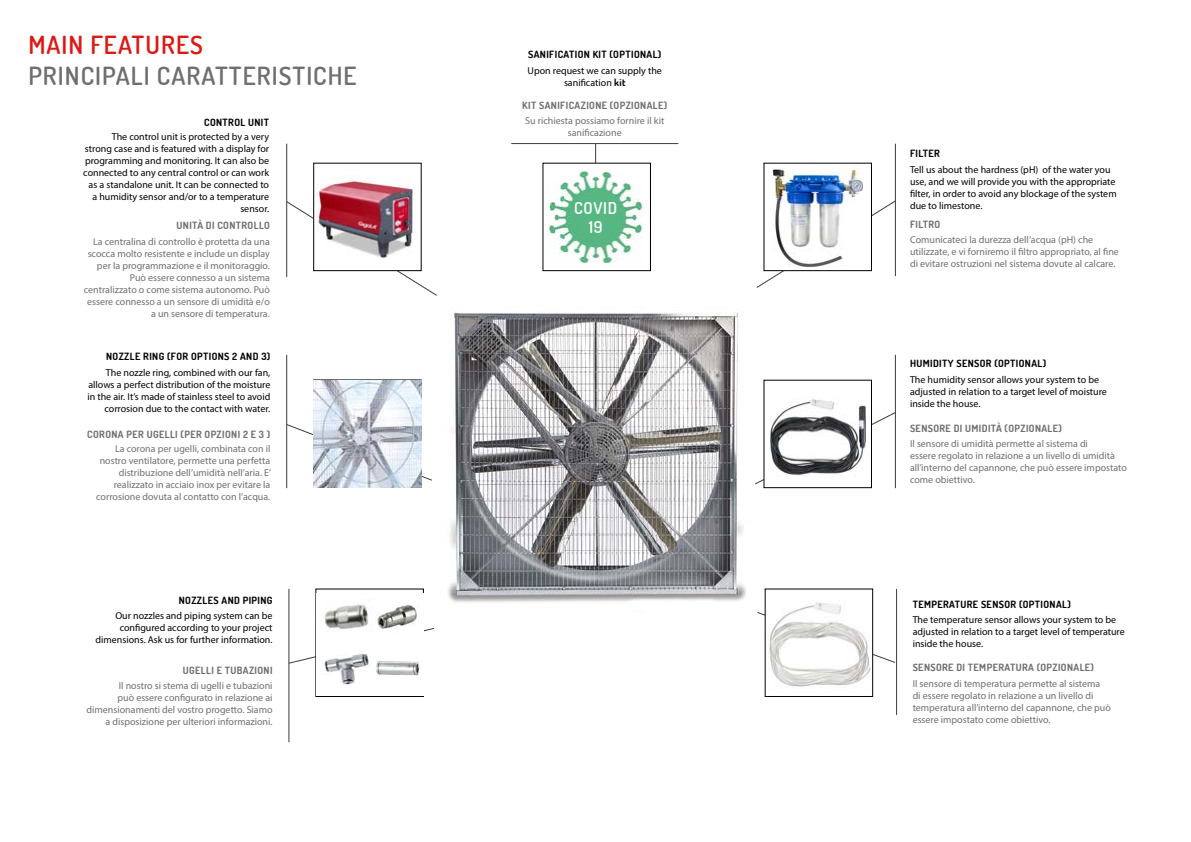
<style>
.page{position:relative;width:1191px;height:842px;background:#fff}
.page>*{position:absolute;margin:0;border:0;box-sizing:border-box;transform-origin:0 0}
.t1{font:600 25px "Dosis";letter-spacing:.04em;color:#706f6f}
.t2{font:600 25px "Dosis";letter-spacing:.04em;color:#dc1915}
.t3{font:600 16.3px/19.6px "Dosis";letter-spacing:.04em;color:#fff;text-align:center}
.t4{font:10px/12px "Myriad Pro";color:#706f6f;text-align:right}
.t5{font:10px/12px "Myriad Pro";color:#000;text-align:right}
.t6{font:700 10px "Dosis";letter-spacing:.04em;color:#706f6f}
.t7{font:700 10px "Dosis";letter-spacing:.04em;color:#000}
.s1{font-family:"Dosis";font-weight:700}
</style>
<div class="page">
<svg style="left:287px;top:424px;width:145px;height:56px"></svg>
<img style="left:314px;top:380px;width:107px;height:107px">
<img style="left:448px;top:310px;width:298px;height:293px">
<svg style="left:756px;top:201px;width:139px;height:87px"></svg>
<div style="left:764px;top:163px;width:107px;height:108px;background:#fff"></div>
<img style="left:772px;top:167px;width:91px;height:100px">
<svg style="left:287px;top:201px;width:150px;height:95px"></svg>
<hr style="left:286px;top:355px;width:1px;height:133px;background:#3c3c3b">
<hr style="left:289px;top:589px;width:1px;height:153px;background:#3c3c3b">
<div style="left:314px;top:163px;width:107px;height:108px;background:#fff"></div>
<img style="left:316px;top:179px;width:98px;height:79px">
<div style="left:313px;top:163px;width:108px;height:108px;border:1px solid #000"></div>
<svg style="left:755px;top:412px;width:140px;height:72px"></svg>
<hr style="left:895px;top:355px;width:1px;height:133px;background:#3c3c3b">
<hr style="left:895px;top:144px;width:1px;height:132px;background:#3c3c3b">
<hr style="left:896px;top:589px;width:1px;height:126px;background:#3c3c3b">
<svg style="left:757px;top:612px;width:138px;height:51px"></svg>
<img style="left:767px;top:602px;width:103px;height:85px">
<div style="left:764px;top:380px;width:107px;height:108px;background:#fff"></div>
<img style="left:769px;top:398px;width:97px;height:78px">
<hr style="left:286px;top:144px;width:1px;height:133px;background:#3c3c3b">
<hr style="left:511px;top:143px;width:167px;height:1px;background:#3c3c3b">
<svg style="left:595px;top:144px;width:1px;height:19px"></svg>
<svg style="left:288px;top:628px;width:146px;height:35px"></svg>
<div style="left:316px;top:589px;width:107px;height:108px;border:1px solid #000"></div>
<div style="left:316px;top:593px;width:107px;height:102px;background:#fff"></div>
<img style="left:324px;top:604px;width:45px;height:25px">
<img style="left:323px;top:653px;width:47px;height:32px">
<img style="left:376px;top:660px;width:43px;height:16px">
<img style="left:375px;top:605px;width:44px;height:24px">
<img style="left:548px;top:168px;width:95px;height:96px">
<h1 class="t2" style="left:28px;top:29px;width:176px">MAIN FEATURES</h1>
<h1 class="t1" style="left:28px;top:60px;width:330px">PRINCIPALI CARATTERISTICHE</h1>
<p class="t7" style="left:204px;top:115px;width:66px">CONTROL UNIT</p>
<p class="t5" style="left:83px;top:130px;width:187px">The control unit is protected by a very strong case and is featured with a display for programming and monitoring. It can also be connected to any central control or can work as a standalone unit. It can be connected to a humidity sensor and/or to a temperature sensor.</p>
<p class="t4" style="left:84px;top:235px;width:188px">La centralina di controllo è protetta da una scocca molto resistente e include un display per la programmazione e il monitoraggio.<br>Può essere connesso a un sistema centralizzato o come sistema autonomo. Può essere connesso a un sensore di umidità e/o a un sensore di temperatura.</p>
<p class="t6" style="left:176px;top:219px;width:95px">UNITÀ DI CONTROLLO</p>
<p class="t7" style="left:106px;top:349px;width:166px">NOZZLE RING (FOR OPTIONS 2 AND 3)</p>
<p class="t5" style="left:87px;top:366px;width:184px">The nozzle ring, combined with our fan, allows a perfect distribution of the moisture in the air. It’s made of stainless steel to avoid corrosion due to the contact with water.</p>
<p class="t6" style="left:87px;top:427px;width:185px">CORONA PER UGELLI (PER OPZIONI 2 E 3 )</p>
<p class="t4" style="left:96px;top:443px;width:176px">La corona per ugelli, combinata con il nostro ventilatore, permette una perfetta distribuzione dell’umidità nell’aria. E’ realizzato in acciaio inox per evitare la corrosione dovuta al contatto con l’acqua.</p>
<p class="t7" style="left:179px;top:594px;width:95px">NOZZLES AND PIPING</p>
<p class="t5" style="left:96px;top:610px;width:178px">Our nozzles and piping system can be configured according to your project dimensions. Ask us for further information.</p>
<p class="t6" style="left:183px;top:663px;width:91px">UGELLI E TUBAZIONI</p>
<p class="t4" style="left:87px;top:680px;width:187px">Il nostro si stema di ugelli e tubazioni<br>può essere configurato in relazione ai dimensionamenti del vostro progetto. Siamo a disposizione per ulteriori informazioni.</p>
<p class="t7" style="left:528px;top:48px;width:135px">SANIFICATION KIT (OPTIONAL)</p>
<p class="t5" style="left:527px;top:64px;width:136px;text-align:center">Upon request we can supply the sanification <span class="s1">kit</span></p>
<p class="t6" style="left:522px;top:99px;width:146px">KIT SANIFICAZIONE (OPZIONALE)</p>
<p class="t4" style="left:525px;top:115px;width:141px;text-align:center">Su richiesta possiamo fornire il kit sanificazione</p>
<h2 class="t3" style="left:574px;top:197px;width:45px">COVID<br>19</h2>
<p class="t7" style="left:910px;top:147px;width:31px">FILTER</p>
<p class="t5" style="left:910px;top:164px;width:208px;text-align:left">Tell us about the hardness (pH) of the water you use, and we will provide you with the appropriate filter, in order to avoid any blockage of the system due to limestone.</p>
<p class="t6" style="left:910px;top:218px;width:32px">FILTRO</p>
<p class="t4" style="left:910px;top:233px;width:210px;text-align:left">Comunicateci la durezza dell’acqua (pH) che utilizzate, e vi forniremo il filtro appropriato, al fine di evitare ostruzioni nel sistema dovute al calcare.</p>
<p class="t7" style="left:910px;top:357px;width:138px">HUMIDITY SENSOR (OPTIONAL)</p>
<p class="t5" style="left:910px;top:374px;width:198px;text-align:left">The humidity sensor allows your system to be adjusted in relation to a target level of moisture inside the house.</p>
<p class="t6" style="left:910px;top:422px;width:153px">SENSORE DI UMIDITÀ (OPZIONALE)</p>
<p class="t4" style="left:910px;top:437px;width:218px;text-align:left">Il sensore di umidità permette al sistema di<br>essere regolato in relazione a un livello di umidità all’interno del capannone, che può essere impostato come obiettivo.</p>
<p class="t7" style="left:912px;top:598px;width:160px">TEMPERATURE SENSOR (OPTIONAL)</p>
<p class="t5" style="left:912px;top:614px;width:214px;text-align:left">The temperature sensor allows your system to be adjusted in relation to a target level of temperature inside the house.</p>
<p class="t6" style="left:912px;top:661px;width:183px">SENSORE DI TEMPERATURA (OPZIONALE)</p>
<p class="t4" style="left:912px;top:677px;width:200px;text-align:left">Il sensore di temperatura permette al sistema<br>di essere regolato in relazione a un livello di temperatura all’interno del capannone, che può essere impostato come obiettivo.</p>
</div>
